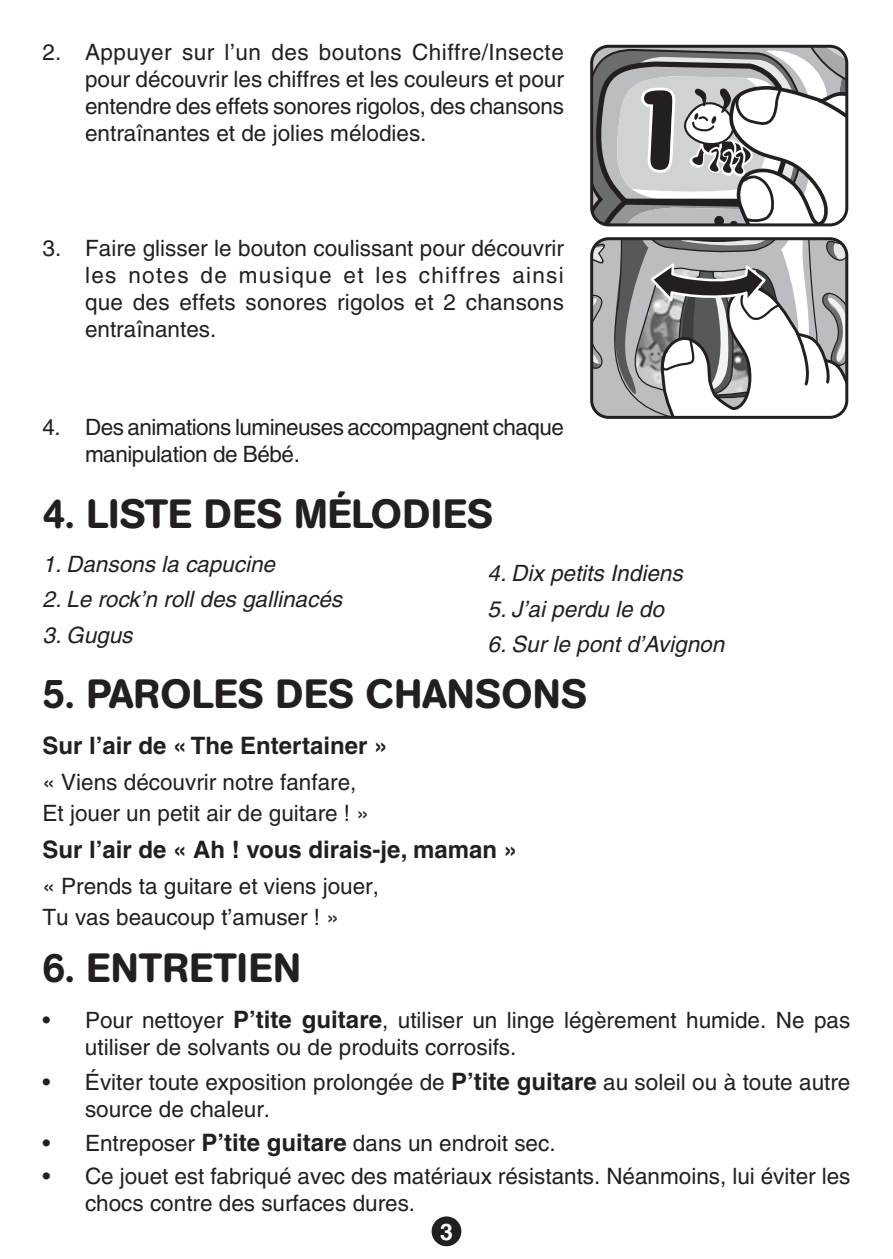
<style>
.page{position:relative;width:893px;height:1259px;background:#fff}
.page>*{position:absolute;margin:0;border:0;box-sizing:border-box;transform-origin:0 0}
.t1{font:500 40.5px "AG Book Rounded";letter-spacing:.02em;color:#231f20}
.t2{font:700 24px "Helvetica";color:#231f20}
.t3{font:700 23.1px "Helvetica";color:#fff}
.t4{font:22.5px/27px "Helvetica";color:#231f20}
.t5{font:italic 22.5px "Helvetica";color:#231f20}
.t6{font:22.5px/27px "Helvetica";letter-spacing:-.025em;color:#231f20}
.s1{font-weight:700;font-size:24px}
</style>
<div class="page">
<svg style="left:594px;top:46px;width:253px;height:179px"></svg>
<div style="left:590px;top:45px;width:258px;height:181px;border:3px solid #231f20;border-radius:17px"></div>
<svg style="left:594px;top:241px;width:250px;height:174px"></svg>
<div style="left:590px;top:237px;width:258px;height:182px;border:3px solid #231f20;border-radius:17px"></div>
<div style="left:432px;top:1217px;width:28px;height:28px;background:#231f20;border-radius:50%"></div>
<div style="left:432px;top:1216px;width:29px;height:30px;border:2px solid #231f20;border-radius:50%"></div>
<p class="t4" style="left:85px;top:39px;width:480px;text-align:justify;text-indent:-43px">2. Appuyer sur l’un des boutons Chiffre/Insecte pour découvrir les chiffres et les couleurs et pour entendre des effets sonores rigolos, des chansons entraînantes et de jolies mélodies.</p>
<p class="t4" style="left:85px;top:235px;width:480px;text-align:justify;text-indent:-42px">3. Faire glisser le bouton coulissant pour découvrir les notes de musique et les chiffres ainsi que des effets sonores rigolos et 2 chansons entraînantes.</p>
<p class="t6" style="left:85px;top:414px;width:480px;text-indent:-43px">4. Des animations lumineuses accompagnent chaque manipulation de Bébé.</p>
<h1 class="t1" style="left:43px;top:490px;width:452px">4. LISTE DES MÉLODIES</h1>
<p class="t5" style="left:43px;top:551px;width:234px">1. Dansons la capucine</p>
<p class="t5" style="left:43px;top:586px;width:301px">2. Le rock’n roll des gallinacés</p>
<p class="t5" style="left:43px;top:622px;width:91px">3. Gugus</p>
<h1 class="t1" style="left:43px;top:670px;width:546px">5. PAROLES DES CHANSONS</h1>
<p class="t2" style="left:43px;top:731px;width:346px">Sur l’air de « The Entertainer »</p>
<p class="t4" style="left:43px;top:766px;width:328px;line-height:31.2px">« Viens découvrir notre fanfare,<br>Et jouer un petit air de guitare ! »</p>
<p class="t2" style="left:43px;top:835px;width:476px">Sur l’air de « Ah ! vous dirais-je, maman »</p>
<p class="t4" style="left:43px;top:870px;width:338px;line-height:31.2px">« Prends ta guitare et viens jouer,<br>Tu vas beaucoup t’amuser ! »</p>
<h1 class="t1" style="left:43px;top:944px;width:260px">6. ENTRETIEN</h1>
<p class="t4" style="left:85px;top:1006px;width:767px;text-indent:-42px">• Pour nettoyer <span class="s1">P’tite guitare</span>, utiliser un linge légèrement humide. Ne pas utiliser de solvants ou de produits corrosifs.</p>
<p class="t4" style="left:85px;top:1068px;width:767px;text-indent:-43px">• Éviter toute exposition prolongée de <span class="s1">P’tite guitare</span> au soleil ou à toute autre source de chaleur.</p>
<p class="t4" style="left:43px;top:1129px;width:515px">• Entreposer <span class="s1">P’tite guitare</span> dans un endroit sec.</p>
<p class="t4" style="left:85px;top:1162px;width:767px;text-indent:-43px">• Ce jouet est fabriqué avec des matériaux résistants. Néanmoins, lui éviter les chocs contre des surfaces dures.</p>
<p class="t5" style="left:488px;top:560px;width:196px">4. Dix petits Indiens</p>
<p class="t5" style="left:488px;top:595px;width:178px">5. J’ai perdu le do</p>
<p class="t5" style="left:488px;top:631px;width:238px">6. Sur le pont d’Avignon</p>
<p class="t3" style="left:440px;top:1218px;width:14px">3</p>
</div>
